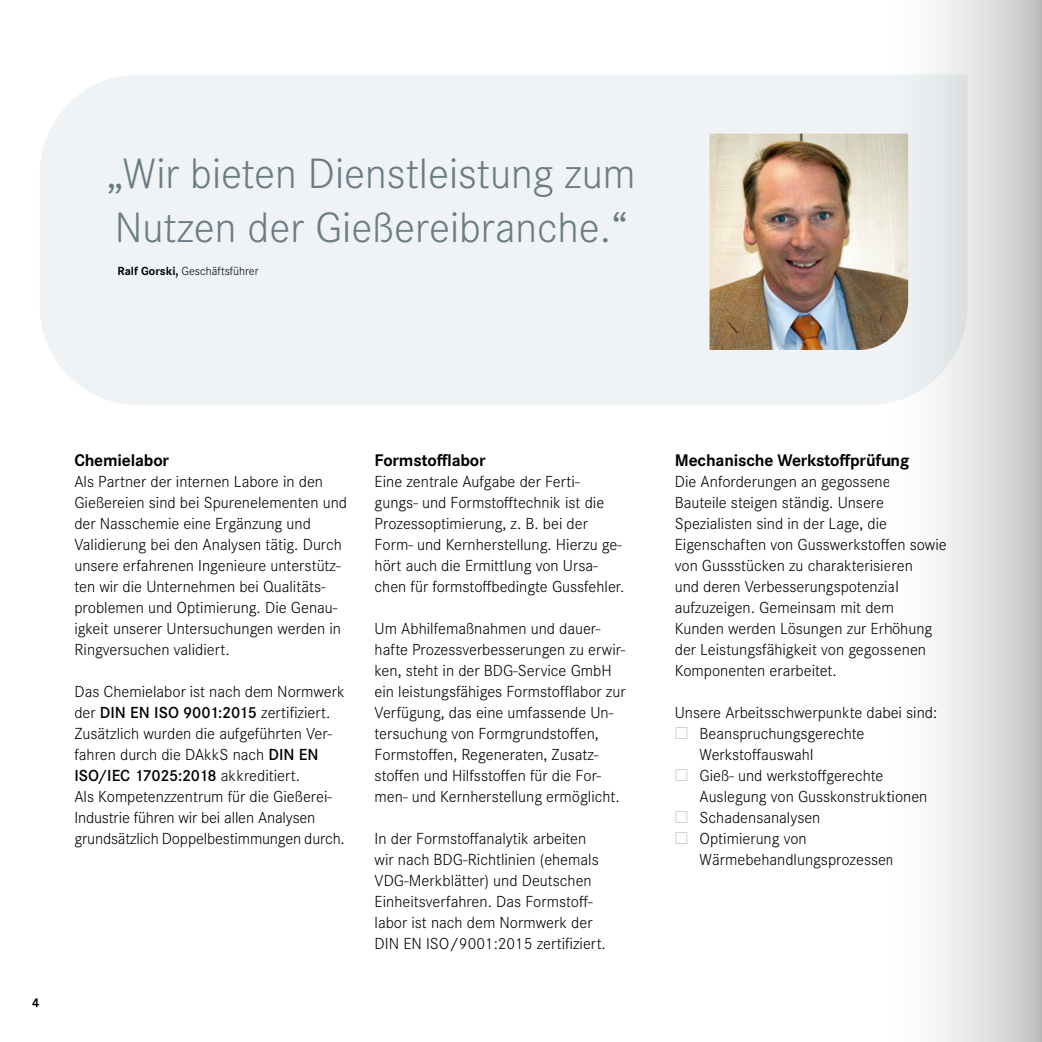
<style>
.page{position:relative;width:1042px;height:1042px;background:#fff}
.page>*{position:absolute;margin:0;border:0;box-sizing:border-box;transform-origin:0 0}
.t1{font:300 44.1px/53.9px "Corporate S";color:#6b7c85}
.t2{font:700 17.5px "Corporate S";letter-spacing:-.01em;color:#000}
.t3{font:300 16.62px/21px "Corporate S";color:#000}
.t4{font:700 13.12px "Corporate S";color:#000}
.t5{font:300 12.25px "Corporate S";color:#000}
.s1{font-weight:700}
.s2{font-weight:600}
</style>
<div class="page">
<div style="left:40px;top:75px;width:849px;height:330px;background:#f0f3f5"></div>
<img style="left:709px;top:134px;width:180px;height:216px">
<div style="left:889px;top:0;width:153px;height:1042px;background:linear-gradient(to right,#fefefd,#c8c9c9)"></div>
<h1 class="t1" style="left:106px;top:145px;width:530px">„Wir bieten Dienstleistung zum<br>Nutzen der Gießereibranche.“</h1>
<p class="t5" style="left:118px;top:263px;width:142px"><span class="s1">Ralf Gorski,</span> Geschäftsführer</p>
<p class="t4" style="left:32px;top:994px;width:9px">4</p>
<p class="t2" style="left:74px;top:448px;width:96px">Chemielabor</p>
<p class="t3" style="left:74px;top:470px;width:274px">Als Partner der internen Labore in den Gießereien sind bei Spurenelementen und der Nasschemie eine Ergänzung und Validierung bei den Analysen tätig. Durch unsere erfahrenen Ingenieure unterstütz&shy;ten wir die Unternehmen bei Qualitäts&shy;problemen und Optimierung. Die Genau&shy;igkeit unserer Untersuchungen werden in Ringversuchen validiert.</p>
<p class="t3" style="left:74px;top:680px;width:272px">Das Chemielabor ist nach dem Normwerk der <span class="s2">DIN EN ISO 9001:2015</span> zertifiziert.<br>Zusätzlich wurden die aufgeführten Ver&shy;fahren durch die DAkkS nach <span class="s2">DIN EN ISO/IEC 17025:2018</span> akkreditiert.<br>Als Kompetenzzentrum für die Gießerei-Industrie führen wir bei allen Analysen grundsätzlich Doppelbestimmungen durch.</p>
<p class="t2" style="left:375px;top:448px;width:113px">Formstofflabor</p>
<p class="t3" style="left:375px;top:470px;width:251px">Eine zentrale Aufgabe der Ferti&shy;gungs- und Formstofftechnik ist die Prozessoptimierung, z. B. bei der Form- und Kernherstellung. Hierzu ge&shy;hört auch die Ermittlung von Ursa&shy;chen für formstoffbedingte Gussfehler.</p>
<p class="t3" style="left:375px;top:617px;width:252px">Um Abhilfemaßnahmen und dauer&shy;hafte Prozessverbesserungen zu erwir&shy;ken, steht in der BDG-Service GmbH ein leistungsfähiges Formstofflabor zur Verfügung, das eine umfassende Un&shy;tersuchung von Formgrundstoffen, Formstoffen, Regeneraten, Zusatz&shy;stoffen und Hilfsstoffen für die For&shy;men- und Kernherstellung ermöglicht.</p>
<p class="t3" style="left:375px;top:827px;width:233px">In der Formstoffanalytik arbeiten wir nach BDG-Richtlinien (ehemals VDG-Merkblätter) und Deutschen Einheitsverfahren. Das Formstoff&shy;labor ist nach dem Normwerk der DIN EN ISO/9001:2015 zertifiziert.</p>
<p class="t2" style="left:675px;top:448px;width:236px">Mechanische Werkstoffprüfung</p>
<p class="t3" style="left:675px;top:470px;width:273px">Die Anforderungen an gegossene Bauteile steigen ständig. Unsere Spezialisten sind in der Lage, die Eigenschaften von Gusswerkstoffen sowie von Gussstücken zu charakterisieren<br>und deren Verbesserungspotenzial aufzuzeigen. Gemeinsam mit dem Kunden werden Lösungen zur Erhöhung der Leistungsfähigkeit von gegossenen Komponenten erarbeitet.</p>
<p class="t3" style="left:699px;top:701px;width:239px;text-indent:-25px">Unsere Arbeitsschwerpunkte dabei sind:<br>Beanspruchungsgerechte<br>WerkstoffauswahI<br>Gieß- und werkstoffgerechte<br>Auslegung von Gusskonstruktionen<br>Schadensanalysen<br>Optimierung von<br>Wärmebehandlungsprozessen</p>
</div>
